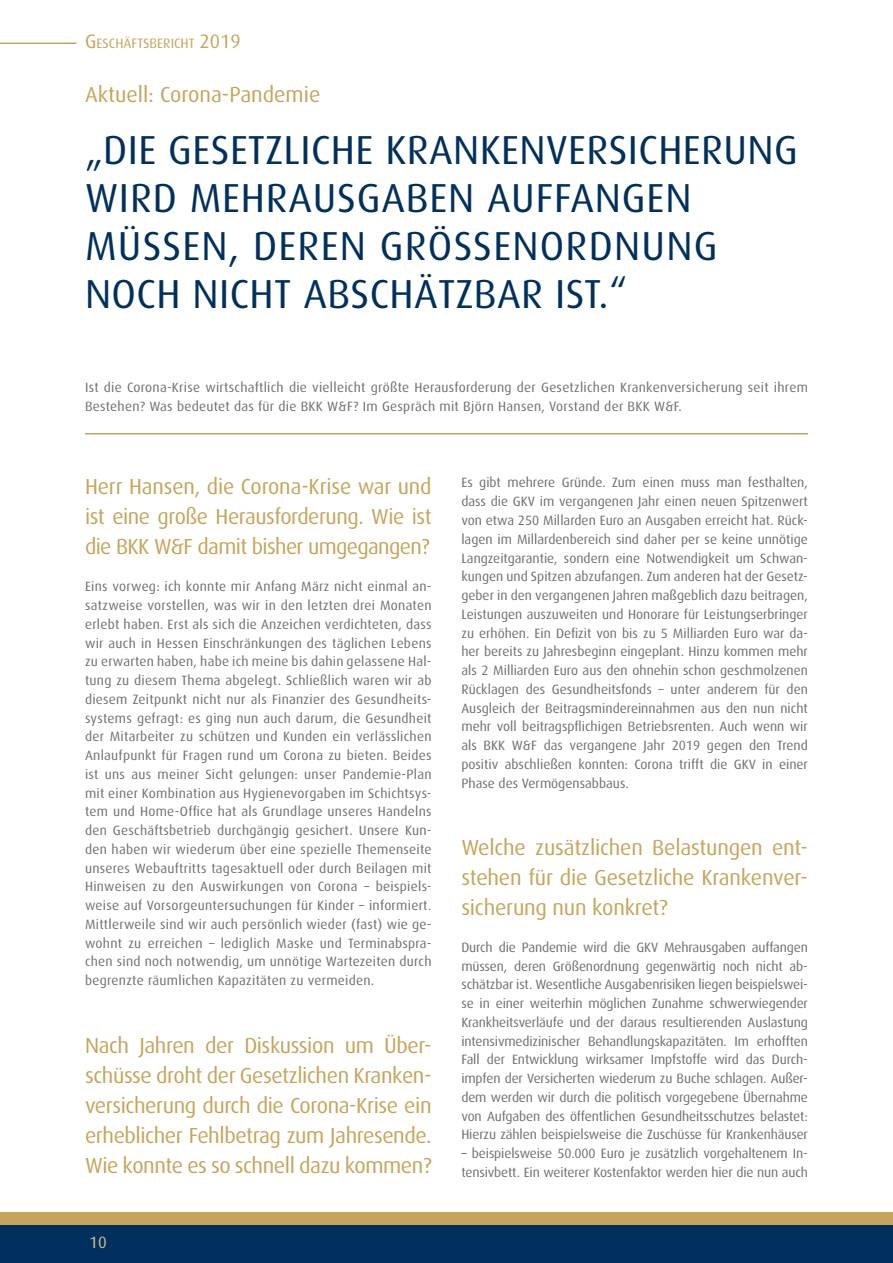
<style>
.page{position:relative;width:893px;height:1263px;background:#fff}
.page>*{position:absolute;margin:0;border:0;box-sizing:border-box;transform-origin:0 0}
.t1{font:40.5px/48px "Dax";letter-spacing:.01em;color:#00305d}
.t2{font:21.75px/30px "Dax";letter-spacing:-.02em;color:#c6a55a;text-align:justify}
.t3{font:21.75px "Dax";color:#c6a55a}
.t4{font:16.5px "Dax";color:#d7be8b}
.t5{font:13.65px "Dax";color:#c6a55a}
.t6{font:13.5px/18.8px "Dax";letter-spacing:.01em;color:#706f6f;text-align:justify}
.t7{font:13.5px/18.8px "Dax";letter-spacing:-.01em;color:#706f6f}
.s1{font-size:19.5px}
</style>
<div class="page">
<div style="left:0;top:1225px;width:893px;height:38px;background:#00305d"></div>
<hr style="left:0;top:43px;width:77px;height:1px;background:#c6a55a">
<div style="left:0;top:1212px;width:893px;height:13px;background:#c6a55a"></div>
<hr style="left:85px;top:433px;width:723px;height:1px;background:#c6a55a">
<p class="t5" style="left:85px;top:36px;width:157px"><span class="s1">G</span>ESCHÄFTSBERICHT <span class="s1">2019</span></p>
<h2 class="t3" style="left:85px;top:82px;width:237px">Aktuell: Corona-Pandemie</h2>
<h1 class="t1" style="left:85px;top:127px;width:714px">„DIE GESETZLICHE KRANKENVERSICHERUNG<br>WIRD MEHRAUSGABEN AUFFANGEN<br>MÜSSEN, DEREN GRÖSSENORDNUNG<br>NOCH NICHT ABSCHÄTZBAR IST.“</h1>
<p class="t6" style="left:85px;top:378px;width:724px">Ist die Corona-Krise wirtschaftlich die vielleicht größte Herausforderung der Gesetzlichen Krankenversicherung seit ihrem<br>Bestehen? Was bedeutet das für die BKK W&amp;F? Im Gespräch mit Björn Hansen, Vorstand der BKK W&amp;F.</p>
<h2 class="t2" style="left:85px;top:471px;width:348px">Herr Hansen, die Corona-Krise war und ist eine große Herausforderung. Wie ist die BKK W&amp;F damit bisher umgegangen?</h2>
<p class="t6" style="left:85px;top:577px;width:348px">Eins vorweg: ich konnte mir Anfang März nicht einmal an&shy;satzweise vorstellen, was wir in den letzten drei Monaten erlebt haben. Erst als sich die Anzeichen verdichteten, dass wir auch in Hessen Einschränkungen des täglichen Lebens zu erwarten haben, habe ich meine bis dahin gelassene Hal&shy;tung zu diesem Thema abgelegt. Schließlich waren wir ab diesem Zeitpunkt nicht nur als Finanzier des Gesundheits&shy;systems gefragt: es ging nun auch darum, die Gesundheit der Mitarbeiter zu schützen und Kunden ein verlässlichen Anlaufpunkt für Fragen rund um Corona zu bieten. Beides ist uns aus meiner Sicht gelungen: unser Pandemie-Plan mit einer Kombination aus Hygienevorgaben im Schichtsys&shy;tem und Home-Office hat als Grundlage unseres Handelns den Geschäftsbetrieb durchgängig gesichert. Unsere Kun&shy;den haben wir wiederum über eine spezielle Themenseite unseres Webauftritts tagesaktuell oder durch Beilagen mit Hinweisen zu den Auswirkungen von Corona – beispiels&shy;weise auf Vorsorgeuntersuchungen für Kinder – informiert.<br>Mittlerweile sind wir auch persönlich wieder (fast) wie ge&shy;wohnt zu erreichen – lediglich Maske und Terminabspra&shy;chen sind noch notwendig, um unnötige Wartezeiten durch begrenzte räumlichen Kapazitäten zu vermeiden.</p>
<h2 class="t2" style="left:85px;top:1030px;width:348px">Nach Jahren der Diskussion um Über&shy;schüsse droht der Gesetzlichen Kranken&shy;versicherung durch die Corona-Krise ein erheblicher Fehlbetrag zum Jahresende.<br>Wie konnte es so schnell dazu kommen?</h2>
<p class="t4" style="left:89px;top:1233px;width:19px">10</p>
<p class="t6" style="left:461px;top:474px;width:348px">Es gibt mehrere Gründe. Zum einen muss man festhalten, dass die GKV im vergangenen Jahr einen neuen Spitzenwert von etwa 250 Millarden Euro an Ausgaben erreicht hat. Rück&shy;lagen im Millardenbereich sind daher per se keine unnötige Langzeitgarantie, sondern eine Notwendigkeit um Schwan&shy;kungen und Spitzen abzufangen. Zum anderen hat der Gesetz&shy;geber in den vergangenen Jahren maßgeblich dazu beitragen, Leistungen auszuweiten und Honorare für Leistungserbringer zu erhöhen. Ein Defizit von bis zu 5 Milliarden Euro war da&shy;her bereits zu Jahresbeginn eingeplant. Hinzu kommen mehr als 2 Milliarden Euro aus den ohnehin schon geschmolzenen Rücklagen des Gesundheitsfonds – unter anderem für den Ausgleich der Beitragsmindereinnahmen aus den nun nicht mehr voll beitragspflichigen Betriebsrenten. Auch wenn wir als BKK W&amp;F das vergangene Jahr 2019 gegen den Trend positiv abschließen konnten: Corona trifft die GKV in einer Phase des Vermögensabbaus.</p>
<h2 class="t2" style="left:461px;top:833px;width:348px">Welche zusätzlichen Belastungen ent&shy;stehen für die Gesetzliche Krankenver&shy;sicherung nun konkret?</h2>
<p class="t6" style="left:461px;top:938px;width:348px">Durch die Pandemie wird die GKV Mehrausgaben auffangen müssen, deren Größenordnung gegenwärtig noch nicht ab&shy;schätzbar ist. Wesentliche Ausgabenrisiken liegen beispielswei&shy;se in einer weiterhin möglichen Zunahme schwerwiegender Krankheitsverläufe und der daraus resultierenden Auslastung intensivmedizinischer Behandlungskapazitäten. Im erhofften Fall der Entwicklung wirksamer Impfstoffe wird das Durch&shy;impfen der Versicherten wiederum zu Buche schlagen. Außer&shy;dem werden wir durch die politisch vorgegebene Übernahme von Aufgaben des öffentlichen Gesundheitsschutzes belastet:<br>Hierzu zählen beispielsweise die Zuschüsse für Krankenhäuser</p>
<p class="t7" style="left:461px;top:1144px;width:348px">– beispielsweise 50.000 Euro je zusätzlich vorgehaltenem In&shy;tensivbett. Ein weiterer Kostenfaktor werden hier die nun auch</p>
</div>
